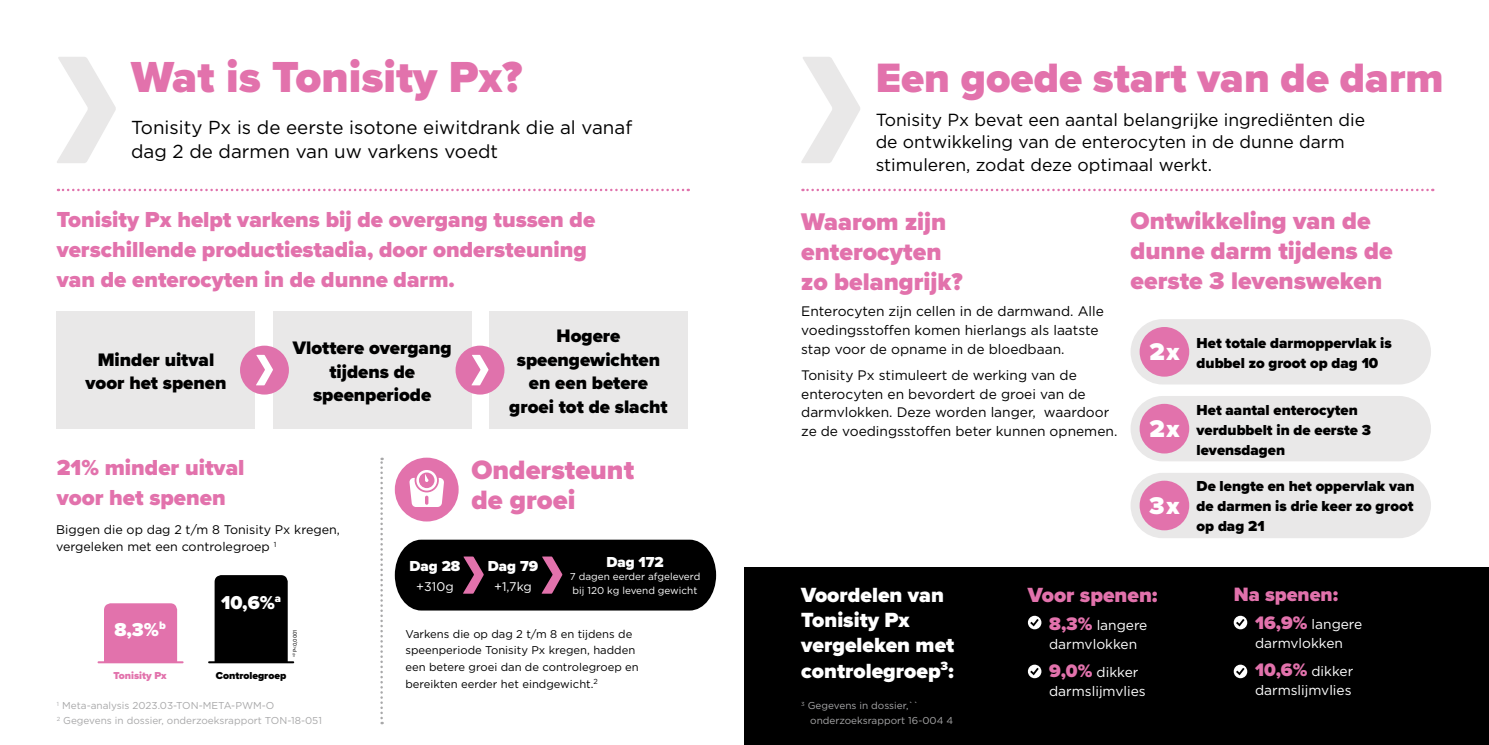
<style>
.page{position:relative;width:1489px;height:745px;background:#fff}
.page>*{position:absolute;margin:0;border:0;box-sizing:border-box;transform-origin:0 0}
.t1{font:900 45px "Proxima Nova";color:#e272ac}
.t2{font:900 42.5px "Proxima Nova";color:#e272ac}
.t3{font:900 27.5px/30px "Proxima Nova";color:#e272ac}
.t4{font:900 25px/30px "Proxima Nova";color:#e272ac}
.t5{font:900 25px "Proxima Nova";color:#fff}
.t6{font:900 22.5px/30px "Proxima Nova";color:#e272ac}
.t7{font:900 21.25px/25px "Proxima Nova";color:#fff}
.t8{font:900 21.25px "Proxima Nova";color:#e272ac}
.t9{font:900 20px "Proxima Nova";color:#e272ac}
.t10{font:900 19.38px "Proxima Nova";color:#fff}
.t11{font:900 18.75px/23.8px "Proxima Nova";color:#000;text-align:center}
.t12{font:18.75px "Gotham Pro";color:#000}
.t13{font:17.5px "Gotham Pro";color:#000}
.t14{font:900 15px/20px "Proxima Nova";color:#000}
.t15{font:900 15px "Proxima Nova";color:#fff}
.t16{font:13.75px/18.8px "Gotham Pro";color:#000}
.t17{font:13.75px/18.8px "Gotham Pro";color:#fff}
.t18{font:12.5px "Gotham Pro";color:#000}
.t19{font:12.5px "Gotham Pro";color:#fff}
.t20{font:11.25px/16.2px "Gotham Pro";color:#000}
.t21{font:900 10.38px "Proxima Nova";color:#000}
.t22{font:900 10.38px "Proxima Nova";color:#e272ac}
.t23{font:10px "Gotham Pro";color:#a8a8a9}
.t24{font:10px/13.8px "Gotham Pro";color:#fff}
.t25{font:5.5px "Proxima Nova";color:#000}
.s1{font-family:"Proxima Nova";font-weight:900;font-size:18.75px;color:#e272ac}
</style>
<div class="page">
<div style="left:744px;top:567px;width:744px;height:177px;background:#000"></div>
<div style="left:489px;top:311px;width:198px;height:117px;background:#e9e8e8"></div>
<div style="left:273px;top:311px;width:198px;height:117px;background:#e9e8e8"></div>
<div style="left:57px;top:311px;width:198px;height:117px;background:#e9e8e8"></div>
<svg style="left:57px;top:57px;width:59px;height:106px"></svg>
<svg style="left:801px;top:57px;width:59px;height:106px"></svg>
<div style="left:240px;top:345px;width:49px;height:49px;background:#e072ac;border-radius:50%"></div>
<svg style="left:256px;top:354px;width:17px;height:31px"></svg>
<div style="left:455px;top:345px;width:49px;height:49px;background:#e072ac;border-radius:50%"></div>
<svg style="left:471px;top:354px;width:17px;height:31px"></svg>
<svg style="left:58px;top:188px;width:630px;height:3px"></svg>
<svg style="left:802px;top:188px;width:630px;height:3px"></svg>
<svg style="left:380px;top:457px;width:3px;height:266px"></svg>
<div style="left:395px;top:457px;width:63px;height:64px;background:#e272ac;border-radius:50%"></div>
<svg style="left:409px;top:470px;width:35px;height:36px"></svg>
<svg style="left:395px;top:539px;width:321px;height:71px;background:#120e10"></svg>
<div style="left:1130px;top:319px;width:300px;height:65px;background:#e9e8e8;border-radius:32px"></div>
<div style="left:1130px;top:396px;width:300px;height:65px;background:#e9e8e8;border-radius:32px"></div>
<div style="left:1130px;top:472px;width:300px;height:66px;background:#e9e8e8;border-radius:32px"></div>
<div style="left:1139px;top:327px;width:50px;height:49px;background:#e272ac;border-radius:50%"></div>
<div style="left:1139px;top:403px;width:50px;height:50px;background:#e272ac;border-radius:50%"></div>
<div style="left:1139px;top:480px;width:50px;height:50px;background:#e272ac;border-radius:50%"></div>
<svg style="left:1027px;top:615px;width:14px;height:14px"></svg>
<svg style="left:1233px;top:615px;width:14px;height:14px"></svg>
<svg style="left:1027px;top:664px;width:14px;height:14px"></svg>
<svg style="left:1233px;top:664px;width:14px;height:14px"></svg>
<svg style="left:208px;top:575px;width:86px;height:88px;background:#262626"></svg>
<svg style="left:98px;top:603px;width:85px;height:60px;background:#e686b7"></svg>
<p class="t1" style="left:131px;top:44px;width:393px">Wat is Tonisity Px?</p>
<p class="t12" style="left:131px;top:117px;width:502px">Tonisity Px is de eerste isotone eiwitdrank die al vanaf</p>
<p class="t12" style="left:131px;top:140px;width:368px">dag 2 de darmen van uw varkens voedt</p>
<p class="t6" style="left:57px;top:204px;width:540px">Tonisity Px helpt varkens bij de overgang tussen de verschillende productiestadia, door ondersteuning van de enterocyten in de dunne darm.</p>
<p class="t11" style="left:98px;top:347px;width:118px">Minder uitval</p>
<p class="t11" style="left:86px;top:371px;width:142px">voor het spenen</p>
<p class="t11" style="left:293px;top:335px;width:160px">Vlottere overgang tijdens de speenperiode</p>
<p class="t11" style="left:509px;top:323px;width:160px">Hogere speengewichten en een betere groei tot de slacht</p>
<p class="t6" style="left:57px;top:452px;width:189px">21% minder uitval voor het spenen</p>
<p class="t3" style="left:471px;top:454px;width:164px">Ondersteunt de groei</p>
<p class="t18" style="left:56px;top:522px;width:285px">Biggen die op dag 2 t/m 8 Tonisity Px kregen,</p>
<p class="t18" style="left:56px;top:539px;width:222px">vergeleken met een controlegroep <sup>1</sup></p>
<p class="t10" style="left:221px;top:587px;width:62px">10,6%<sup>a</sup></p>
<p class="t10" style="left:114px;top:614px;width:53px">8,3%<sup>b</sup></p>
<p class="t25" style="left:291px;top:656px;width:29px;rotate:-90deg"><sup>αβ</sup> P&lt;0,0001</p>
<p class="t22" style="left:113px;top:667px;width:55px">Tonisity Px</p>
<p class="t21" style="left:216px;top:667px;width:72px">Controlegroep</p>
<p class="t23" style="left:57px;top:699px;width:219px"><sup>1</sup> Meta-analysis 2023.03-TON-META-PWM-O</p>
<p class="t23" style="left:57px;top:714px;width:267px"><sup>2</sup> Gegevens in dossier, onderzoeksrapport TON-18-051</p>
<p class="t15" style="left:409px;top:554px;width:52px">Dag 28</p>
<p class="t19" style="left:416px;top:579px;width:39px">+310g</p>
<p class="t15" style="left:488px;top:554px;width:52px">Dag 79</p>
<p class="t19" style="left:494px;top:579px;width:39px">+1,7kg</p>
<p class="t15" style="left:606px;top:550px;width:59px">Dag 172</p>
<p class="t24" style="left:569px;top:569px;width:132px">7 dagen eerder afgeleverd bij 120 kg levend gewicht</p>
<p class="t20" style="left:405px;top:625px;width:235px">Varkens die op dag 2 t/m 8 en tijdens de speenperiode Tonisity Px kregen, hadden een betere groei dan de controlegroep en</p>
<p class="t20" style="left:405px;top:675px;width:194px">bereikten eerder het eindgewicht.<sup>2</sup></p>
<p class="t2" style="left:875px;top:46px;width:569px">Een goede start van de darm</p>
<p class="t13" style="left:875px;top:110px;width:491px">Tonisity Px bevat een aantal belangrijke ingrediënten die</p>
<p class="t13" style="left:875px;top:132px;width:470px">de ontwikkeling van de enterocyten in de dunne darm</p>
<p class="t13" style="left:875px;top:155px;width:338px">stimuleren, zodat deze optimaal werkt.</p>
<p class="t4" style="left:801px;top:206px;width:147px">Waarom zijn enterocyten</p>
<p class="t4" style="left:801px;top:266px;width:163px">zo belangrijk?</p>
<p class="t16" style="left:801px;top:301px;width:304px">Enterocyten zijn cellen in de darmwand. Alle voedingsstoffen komen hierlangs als laatste stap voor de opname in de bloedbaan.</p>
<p class="t16" style="left:801px;top:365px;width:317px">Tonisity Px stimuleert de werking van de enterocyten en bevordert de groei van de darmvlokken. Deze worden langer, waardoor ze de voedingsstoffen beter kunnen opnemen.</p>
<p class="t4" style="left:1130px;top:205px;width:264px">Ontwikkeling van de dunne darm tijdens de eerste 3 levensweken</p>
<p class="t5" style="left:1149px;top:333px;width:32px">2x</p>
<p class="t5" style="left:1149px;top:410px;width:32px">2x</p>
<p class="t5" style="left:1149px;top:487px;width:32px">3x</p>
<p class="t14" style="left:1196px;top:332px;width:197px">Het totale darmoppervlak is dubbel zo groot op dag 10</p>
<p class="t14" style="left:1196px;top:399px;width:176px">Het aantal enterocyten verdubbelt in de eerste 3 levensdagen</p>
<p class="t14" style="left:1196px;top:476px;width:219px;text-align:justify">De lengte en het oppervlak van de darmen is drie keer zo groot op dag 21</p>
<p class="t7" style="left:801px;top:582px;width:155px">Voordelen van<br>Tonisity Px vergeleken met controlegroep<sup>3</sup>:</p>
<p class="t8" style="left:1027px;top:578px;width:131px">Voor spenen:</p>
<p class="t17" style="left:1049px;top:615px;width:100px"><span class="s1">8,3%</span> langere darmvlokken</p>
<p class="t17" style="left:1049px;top:662px;width:98px"><span class="s1">9,0%</span> dikker darmslijmvlies</p>
<p class="t23" style="left:801px;top:699px;width:119px"><sup>3</sup> Gegevens in dossier,``</p>
<p class="t23" style="left:810px;top:714px;width:144px">onderzoeksrapport 16-004 4</p>
<p class="t9" style="left:1233px;top:578px;width:106px">Na spenen:</p>
<p class="t17" style="left:1254px;top:614px;width:109px"><span class="s1">16,9%</span> langere darmvlokken</p>
<p class="t17" style="left:1254px;top:661px;width:100px"><span class="s1">10,6%</span> dikker darmslijmvlies</p>
</div>
